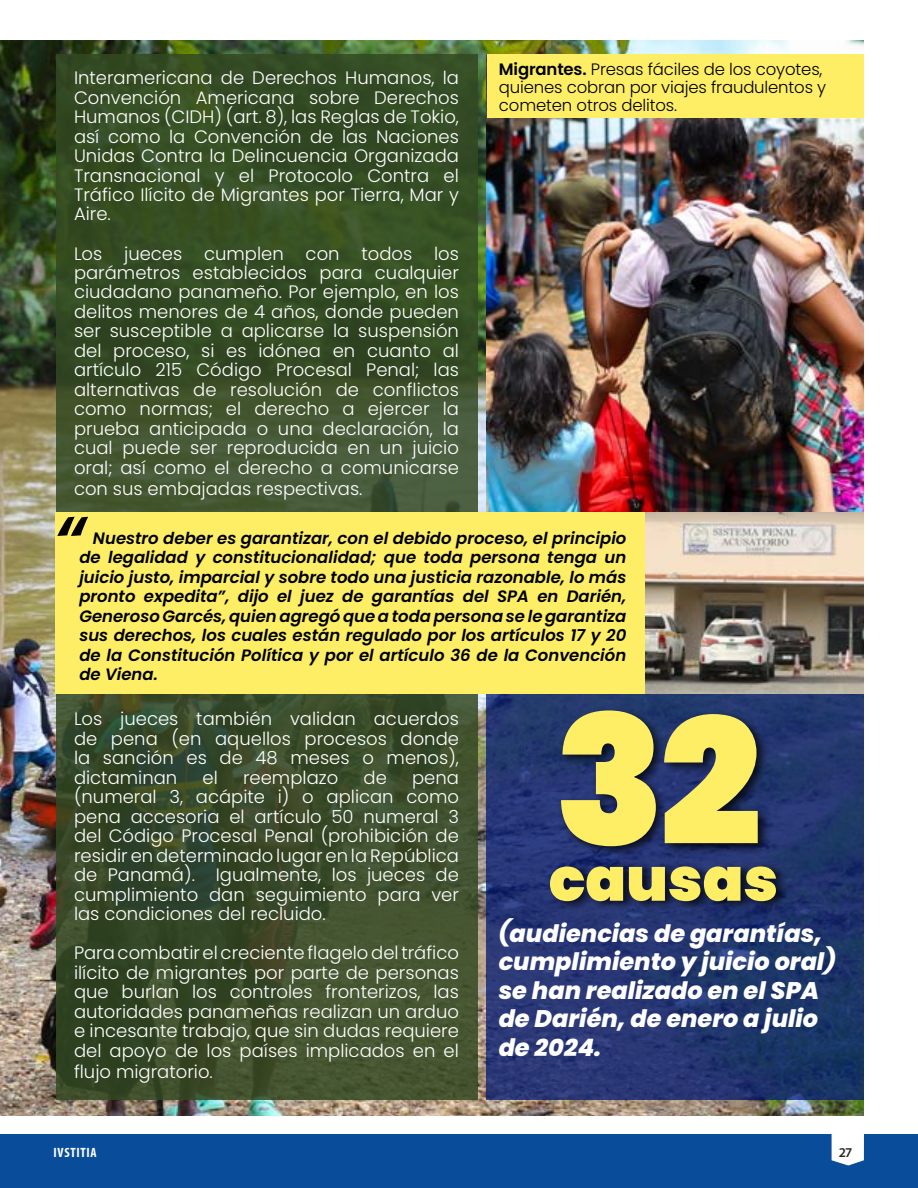
<style>
.page{position:relative;width:918px;height:1188px;background:#fff}
.page>*{position:absolute;margin:0;border:0;box-sizing:border-box;transform-origin:0 0}
.t1{font:900 180px "Poppins";color:#fdee66}
.t2{font:italic 700 69px "Myriad Pro";color:#000}
.t3{font:900 60px "Poppins";color:#fdee66}
.t4{font:italic 800 24px/28.5px "Poppins";color:#fff}
.t5{font:300 18px/19.5px "Poppins";color:#fff;text-align:justify}
.t6{font:italic 600 16.5px/19.5px "Poppins";color:#000;text-align:justify}
.t7{font:300 16.5px/18px "Poppins";letter-spacing:-.01em;color:#000}
.t8{font:700 condensed 13.5px "Myriad Pro";letter-spacing:.05em;color:#fff}
.t9{font:600 13.5px "Myriad Pro";color:#282827}
.s1{font-weight:600}
</style>
<div class="page">
<div style="left:0;top:1134px;width:918px;height:54px;background:#094d9a"></div>
<svg style="left:832px;top:1134px;width:32px;height:32px"></svg>
<img style="left:0;top:40px;width:864px;height:1076px">
<svg style="left:486px;top:693px;width:378px;height:407px;background:#23366f"></svg>
<svg style="left:56px;top:54px;width:421px;height:458px;background:#394f28"></svg>
<svg style="left:56px;top:693px;width:421px;height:407px;background:#3b4c2a"></svg>
<img style="left:486px;top:54px;width:378px;height:458px">
<div style="left:557px;top:706px;width:214px;height:152px;background:#000;opacity:.75"></div>
<div style="left:547px;top:861px;width:243px;height:51px;background:#000;opacity:.75"></div>
<div style="left:55px;top:512px;width:613px;height:181px;background:#fdee66"></div>
<img style="left:646px;top:512px;width:218px;height:181px">
<div style="left:487px;top:54px;width:377px;height:63px;background:#fdee66"></div>
<p class="t5" style="left:74px;top:68px;width:387px">Interamericana de Derechos Humanos, la Convención Americana sobre Derechos Humanos (CIDH) (art. 8), las Reglas de Tokio, así como la Convención de las Naciones Unidas Contra la Delincuencia Organizada Transnacional y el Protocolo Contra el Tráfico Ilícito de Migrantes por Tierra, Mar y Aire.</p>
<p class="t5" style="left:74px;top:243px;width:387px">Los jueces cumplen con todos los parámetros establecidos para cualquier ciudadano panameño. Por ejemplo, en los delitos menores de 4 años, donde pueden ser susceptible a aplicarse la suspensión del proceso, si es idónea en cuanto al artículo 215 Código Procesal Penal; las alternativas de resolución de conflictos como normas; el derecho a ejercer la prueba anticipada o una declaración, la cual puede ser reproducida en un juicio oral; así como el derecho a comunicarse con sus embajadas respectivas.</p>
<p class="t7" style="left:499px;top:60px;width:329px"><span class="s1">Migrantes.</span> Presas fáciles de los coyotes, quienes cobran por viajes fraudulentos y cometen otros delitos.</p>
<h2 class="t2" style="left:53px;top:496px;width:32px">“</h2>
<p class="t6" style="left:79px;top:528px;width:549px;text-indent:14px">Nuestro deber es garantizar, con el debido proceso, el principio de legalidad y constitucionalidad; que toda persona tenga un juicio justo, imparcial y sobre todo una justicia razonable, lo más pronto expedita”, dijo el juez de garantías del SPA en Darién, Generoso Garcés, quien agregó que a toda persona se le garantiza sus derechos, los cuales están regulado por los artículos 17 y 20 de la Constitución Política y por el artículo 36 de la Convención de Viena.</p>
<p class="t5" style="left:74px;top:709px;width:387px">Los jueces también validan acuerdos de pena (en aquellos procesos donde la sanción es de 48 meses o menos), dictaminan</p>
<p class="t5" style="left:203px;top:768px;width:17px">el</p>
<p class="t5" style="left:243px;top:768px;width:97px">reemplazo</p>
<p class="t5" style="left:364px;top:768px;width:25px">de</p>
<p class="t5" style="left:74px;top:768px;width:387px;text-indent:338px">pena (numeral 3, acápite i) o aplican como pena accesoria el artículo 50 numeral 3 del Código Procesal Penal (prohibición de residir en determinado lugar en la República de Panamá). Igualmente, los jueces de cumplimiento dan seguimiento para ver las condiciones del recluido.</p>
<p class="t5" style="left:74px;top:943px;width:387px">Para combatir el creciente flagelo del tráfico ilícito de migrantes por parte de personas que burlan los controles fronterizos, las autoridades panameñas realizan un arduo e incesante trabajo, que sin dudas requiere del apoyo de los países implicados en el flujo migratorio.</p>
<h1 class="t1" style="left:554px;top:678px;width:209px">32</h1>
<h3 class="t3" style="left:549px;top:845px;width:231px">causas</h3>
<h3 class="t4" style="left:499px;top:919px;width:338px">(audiencias de garantías, cumplimiento y juicio oral) se han realizado en el SPA de Darién, de enero a julio de 2024.</h3>
<p class="t8" style="left:54px;top:1144px;width:44px">IVSTITIA</p>
<p class="t9" style="left:839px;top:1144px;width:15px">27</p>
</div>
